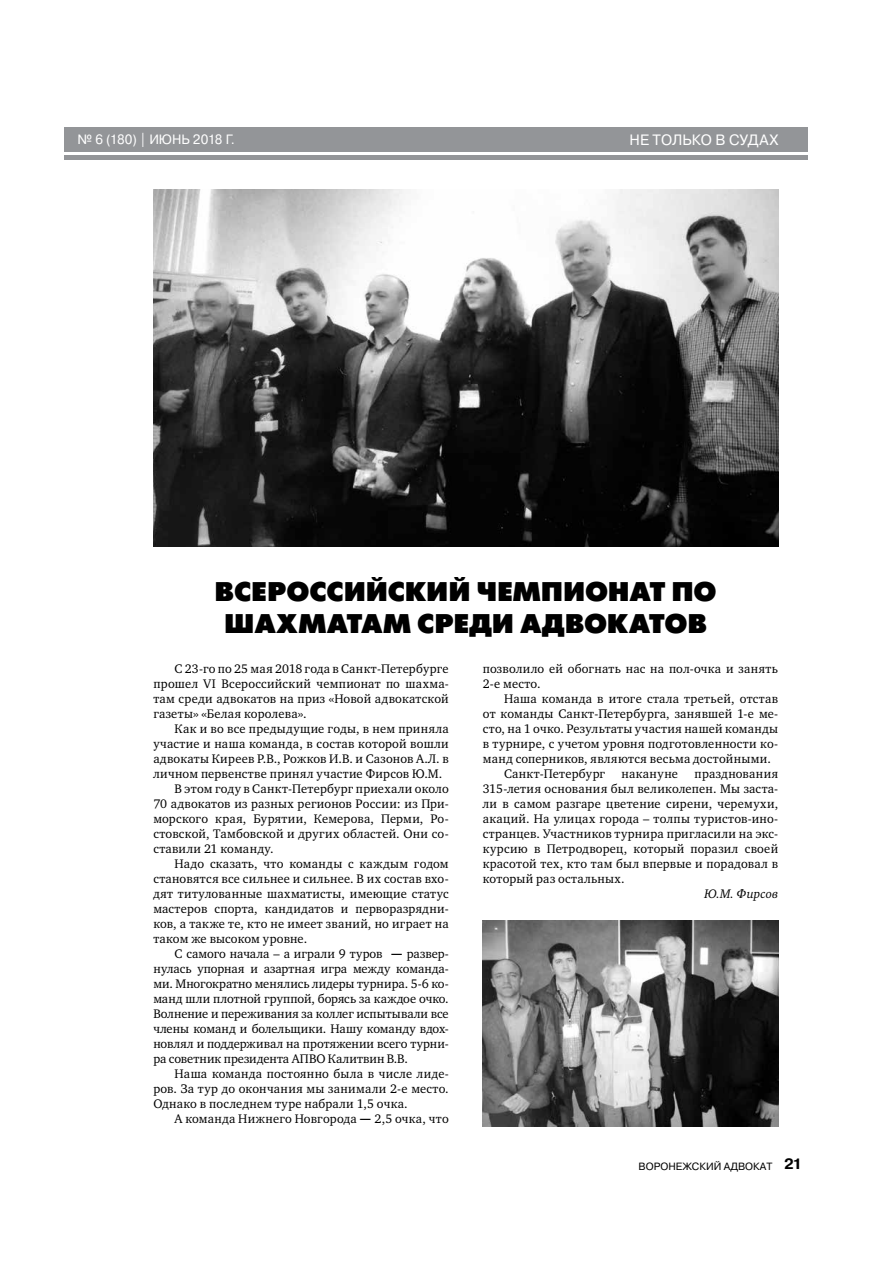
<style>
.page{position:relative;width:893px;height:1263px;background:#fff}
.page>*{position:absolute;margin:0;border:0;box-sizing:border-box;transform-origin:0 0}
.t1{font:700 27px/31.5px "Futuris XC";color:#000;text-align:center}
.t2{font:15px "Pragmatica";color:#fff}
.t3{font:13.5px "Pragmatica";letter-spacing:-.005em;color:#fff}
.t4{font:12.75px/15px "Charter C";letter-spacing:.015em;color:#000;text-align:justify}
.t5{font:italic 12.75px "Charter C";letter-spacing:.015em;color:#000}
.t6{font:10.5px "Pragmatica";color:#000}
.s1{font-family:"Pragmatica";font-weight:700;font-size:13.5px}
.s2{font-weight:700;font-size:15px}
</style>
<div class="page">
<div style="left:64px;top:128px;width:744px;height:24px;background:#939598"></div>
<hr style="left:64px;top:156px;width:744px;height:4px;background:#939598">
<img style="left:153px;top:190px;width:625px;height:356px">
<img style="left:483px;top:921px;width:295px;height:206px">
<p class="t3" style="left:77px;top:131px;width:159px">№ 6 (180) | ИЮНЬ 2018 Г.</p>
<p class="t2" style="left:630px;top:131px;width:150px">НЕ ТОЛЬКО В СУДАХ</p>
<h1 class="t1" style="left:215px;top:577px;width:503px">ВСЕРОССИЙСКИЙ ЧЕМПИОНАТ ПО<br>ШАХМАТАМ СРЕДИ АДВОКАТОВ</h1>
<p class="t4" style="left:153px;top:661px;width:297px;text-indent:21px">С 23-го по 25 мая 2018 года в Санкт-Петербурге прошел VI Всероссийский чемпионат по шахма&shy;там среди адвокатов на приз «Новой адвокатской газеты» «Белая королева».</p>
<p class="t4" style="left:175px;top:721px;width:276px">Как и во все предыдущие годы, в нем приняла</p>
<p class="t4" style="left:153px;top:736px;width:297px">участие и наша команда, в состав которой вошли</p>
<p class="t4" style="left:153px;top:751px;width:297px">адвокаты Киреев Р.В., Рожков И.В. и Сазонов А.Л. в</p>
<p class="t4" style="left:153px;top:766px;width:290px">личном первенстве принял участие Фирсов Ю.М.</p>
<p class="t4" style="left:175px;top:781px;width:276px">В этом году в Санкт-Петербург приехали около</p>
<p class="t4" style="left:153px;top:796px;width:297px">70 адвокатов из разных регионов России: из При-</p>
<p class="t4" style="left:153px;top:811px;width:297px">морского края, Бурятии, Кемерова, Перми, Ро-</p>
<p class="t4" style="left:153px;top:826px;width:297px">стовской, Тамбовской и других областей. Они со-</p>
<p class="t4" style="left:153px;top:841px;width:122px">ставили 21 команду.</p>
<p class="t4" style="left:175px;top:856px;width:276px">Надо сказать, что команды с каждым годом</p>
<p class="t4" style="left:153px;top:871px;width:297px">становятся все сильнее и сильнее. В их состав вхо-</p>
<p class="t4" style="left:153px;top:886px;width:297px">дят титулованные шахматисты, имеющие статус</p>
<p class="t4" style="left:153px;top:901px;width:297px">мастеров спорта, кандидатов и перворазрядни-</p>
<p class="t4" style="left:153px;top:916px;width:297px">ков, а также те, кто не имеет званий, но играет на</p>
<p class="t4" style="left:153px;top:931px;width:155px">таком же высоком уровне.</p>
<p class="t4" style="left:175px;top:946px;width:276px">С самого начала – а играли 9 туров <span class="s1">—</span> развер-</p>
<p class="t4" style="left:153px;top:961px;width:297px">нулась упорная и азартная игра между команда-</p>
<p class="t4" style="left:153px;top:976px;width:297px">ми. Многократно менялись лидеры турнира. 5-6 ко-</p>
<p class="t4" style="left:153px;top:991px;width:297px">манд шли плотной группой, борясь за каждое очко.</p>
<p class="t4" style="left:153px;top:1006px;width:297px">Волнение и переживания за коллег испытывали все</p>
<p class="t4" style="left:153px;top:1021px;width:297px">члены команд и болельщики. Нашу команду вдох-</p>
<p class="t4" style="left:153px;top:1036px;width:297px">новлял и поддерживал на протяжении всего турни-</p>
<p class="t4" style="left:153px;top:1051px;width:256px">ра советник президента АПВО Калитвин В.В.</p>
<p class="t4" style="left:175px;top:1066px;width:276px">Наша команда постоянно была в числе лиде-</p>
<p class="t4" style="left:153px;top:1081px;width:297px">ров. За тур до окончания мы занимали 2-е место.</p>
<p class="t4" style="left:153px;top:1096px;width:256px">Однако в последнем туре набрали 1,5 очка.</p>
<p class="t4" style="left:175px;top:1111px;width:276px">А команда Нижнего Новгорода <span class="s1">—</span> 2,5 очка, что</p>
<p class="t4" style="left:483px;top:661px;width:297px">позволило ей обогнать нас на пол-очка и занять<br>2-е место.</p>
<p class="t4" style="left:504px;top:691px;width:276px">Наша команда в итоге стала третьей, отстав</p>
<p class="t4" style="left:483px;top:706px;width:297px">от команды Санкт-Петербурга, занявшей 1-е ме-</p>
<p class="t4" style="left:483px;top:721px;width:297px">сто, на 1 очко. Результаты участия нашей команды</p>
<p class="t4" style="left:483px;top:736px;width:297px">в турнире, с учетом уровня подготовленности ко-</p>
<p class="t4" style="left:483px;top:751px;width:290px">манд соперников, являются весьма достойными.</p>
<p class="t4" style="left:504px;top:766px;width:103px">Санкт-Петербург</p>
<p class="t4" style="left:622px;top:766px;width:58px">накануне</p>
<p class="t4" style="left:483px;top:766px;width:297px;text-indent:212px">празднования 315-летия основания был великолепен. Мы заста&shy;ли в самом разгаре цветение сирени, черемухи, акаций. На улицах города – толпы туристов-ино&shy;странцев. Участников турнира пригласили на экс&shy;курсию в Петродворец, который поразил своей красотой тех, кто там был впервые и порадовал в который раз остальных.</p>
<p class="t5" style="left:704px;top:887px;width:75px">Ю.М. Фирсов</p>
<p class="t6" style="left:639px;top:1159px;width:165px">ВОРОНЕЖСКИЙ АДВОКАТ <span class="s2">21</span></p>
</div>
